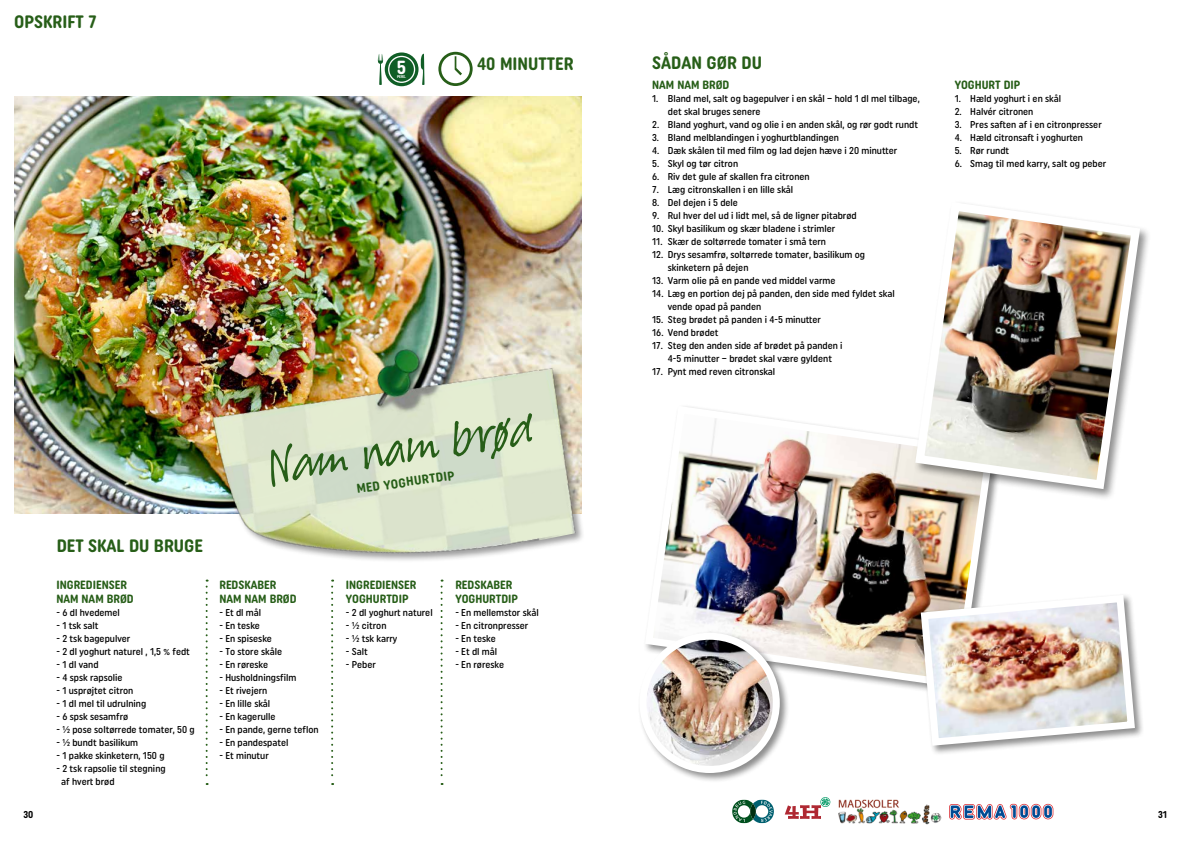
<style>
.page{position:relative;width:1191px;height:842px;background:#fff}
.page>*{position:absolute;margin:0;border:0;box-sizing:border-box;transform-origin:0 0}
.t1{font:64px "Suomi Hand Script";color:#275e18}
.t2{font:700 19px "Uniform Rounded Condensed";color:#fff}
.t3{font:700 18px "Uniform Rounded Condensed";color:#275e18}
.t4{font:700 13px "Uniform Rounded Condensed";color:#275e18}
.t5{font:700 12px/14.4px "Uniform Rounded Condensed";color:#275e18}
.t6{font:500 10px/13px "Uniform Rounded Condensed";color:#000}
.t7{font:700 10px "Uniform Rounded Condensed";color:#000}
.t8{font:700 4px "Uniform Rounded Condensed";color:#fff}
</style>
<div class="page">
<img style="left:838px;top:799px;width:103px;height:26px">
<svg style="left:732px;top:799px;width:42px;height:24px"></svg>
<svg style="left:949px;top:804px;width:103px;height:16px"></svg>
<img style="left:14px;top:96px;width:567px;height:418px">
<img style="left:192px;top:281px;width:391px;height:318px">
<img style="left:658px;top:406px;width:337px;height:283px">
<div style="left:919px;top:593px;width:225px;height:163px;background:#000;opacity:.45"></div>
<img style="left:917px;top:591px;width:221px;height:158px">
<div style="left:913px;top:200px;width:238px;height:301px;background:#000;opacity:.45"></div>
<img style="left:910px;top:200px;width:234px;height:294px">
<svg style="left:378px;top:52px;width:46px;height:34px"></svg>
<div style="left:389px;top:57px;width:25px;height:25px;background:#105e26;border-radius:50%"></div>
<svg style="left:438px;top:52px;width:34px;height:34px"></svg>
<div style="left:637px;top:631px;width:153px;height:152px;background:#000;opacity:.45"></div>
<img style="left:643px;top:636px;width:133px;height:133px;border-radius:67px">
<div style="left:639px;top:633px;width:141px;height:140px;border:7px solid #fff;border-radius:50%"></div>
<svg style="left:331px;top:580px;width:2px;height:205px"></svg>
<svg style="left:206px;top:580px;width:2px;height:205px"></svg>
<svg style="left:440px;top:580px;width:2px;height:205px"></svg>
<svg style="left:784px;top:797px;width:46px;height:22px"></svg>
<h3 class="t3" style="left:14px;top:11px;width:84px">OPSKRIFT 7</h3>
<h2 class="t2" style="left:397px;top:56px;width:11px">5</h2>
<p class="t8" style="left:397px;top:74px;width:11px">PERS.</p>
<h3 class="t3" style="left:477px;top:53px;width:98px">40 MINUTTER</h3>
<h1 class="t1" style="left:264px;top:433px;width:269px;rotate:-8deg">Nam nam br ød</h1>
<h3 class="t4" style="left:356px;top:481px;width:100px;rotate:-8deg">MED YOGHURTDIP</h3>
<h3 class="t3" style="left:57px;top:534px;width:148px">DET SKAL DU BRUGE</h3>
<p class="t5" style="left:56px;top:577px;width:79px">INGREDIENSER<br>NAM NAM BRØD</p>
<p class="t6" style="left:56px;top:606px;width:65px">- 6 dl hvedemel</p>
<p class="t6" style="left:56px;top:619px;width:44px">- 1 tsk salt</p>
<p class="t6" style="left:56px;top:632px;width:75px">- 2 tsk bagepulver</p>
<p class="t6" style="left:56px;top:645px;width:135px">- 2 dl yoghurt naturel , 1,5 % fedt</p>
<p class="t6" style="left:56px;top:658px;width:44px">- 1 dl vand</p>
<p class="t6" style="left:56px;top:671px;width:68px">- 4 spsk rapsolie</p>
<p class="t6" style="left:56px;top:684px;width:78px">- 1 usprøjtet citron</p>
<p class="t6" style="left:56px;top:697px;width:91px">- 1 dl mel til udrulning</p>
<p class="t6" style="left:56px;top:710px;width:73px">- 6 spsk sesamfrø</p>
<p class="t6" style="left:56px;top:723px;width:140px">- ½ pose soltørrede tomater, 50 g</p>
<p class="t6" style="left:56px;top:736px;width:83px">- ½ bundt basilikum</p>
<p class="t6" style="left:56px;top:749px;width:110px">- 1 pakke skinketern, 150 g</p>
<p class="t6" style="left:61px;top:762px;width:106px;text-indent:-5px">- 2 tsk rapsolie til stegning af hvert brød</p>
<p class="t5" style="left:219px;top:577px;width:79px">REDSKABER<br>NAM NAM BRØD</p>
<p class="t6" style="left:219px;top:606px;width:43px">- Et dl mål</p>
<p class="t6" style="left:219px;top:619px;width:42px">- En teske</p>
<p class="t6" style="left:219px;top:632px;width:54px">- En spiseske</p>
<p class="t6" style="left:219px;top:645px;width:64px">- To store skåle</p>
<p class="t6" style="left:219px;top:658px;width:50px">- En røreske</p>
<p class="t6" style="left:219px;top:671px;width:78px">- Husholdningsfilm</p>
<p class="t6" style="left:219px;top:684px;width:49px">- Et rivejern</p>
<p class="t6" style="left:219px;top:697px;width:52px">- En lille skål</p>
<p class="t6" style="left:219px;top:710px;width:58px">- En kagerulle</p>
<p class="t6" style="left:219px;top:723px;width:101px">- En pande, gerne teflon</p>
<p class="t6" style="left:219px;top:736px;width:71px">- En pandespatel</p>
<p class="t6" style="left:219px;top:749px;width:51px">- Et minutur</p>
<p class="t5" style="left:346px;top:577px;width:72px">INGREDIENSER<br>YOGHURTDIP</p>
<p class="t6" style="left:346px;top:606px;width:88px">- 2 dl yoghurt naturel</p>
<p class="t6" style="left:346px;top:619px;width:42px">- ½ citron</p>
<p class="t6" style="left:346px;top:632px;width:53px">- ½ tsk karry</p>
<p class="t6" style="left:346px;top:645px;width:23px">- Salt</p>
<p class="t6" style="left:346px;top:658px;width:32px">- Peber</p>
<p class="t5" style="left:455px;top:577px;width:64px">REDSKABER<br>YOGHURTDIP</p>
<p class="t6" style="left:455px;top:606px;width:85px">- En mellemstor skål</p>
<p class="t6" style="left:455px;top:619px;width:74px">- En citronpresser</p>
<p class="t6" style="left:455px;top:632px;width:42px">- En teske</p>
<p class="t6" style="left:455px;top:645px;width:43px">- Et dl mål</p>
<p class="t6" style="left:455px;top:658px;width:50px">- En røreske</p>
<h3 class="t3" style="left:652px;top:52px;width:111px">SÅDAN GØR DU</h3>
<p class="t5" style="left:652px;top:77px;width:79px">NAM NAM BRØD</p>
<p class="t6" style="left:668px;top:92px;width:253px;text-indent:-16px">1. Bland mel, salt og bagepulver i en skål – hold 1 dl mel tilbage, det skal bruges senere</p>
<p class="t6" style="left:652px;top:118px;width:267px">2. Bland yoghurt, vand og olie i en anden skål, og rør godt rundt</p>
<p class="t6" style="left:652px;top:131px;width:188px">3. Bland melblandingen i yoghurtblandingen</p>
<p class="t6" style="left:652px;top:144px;width:246px">4. Dæk skålen til med film og lad dejen hæve i 20 minutter</p>
<p class="t6" style="left:652px;top:157px;width:88px">5. Skyl og tør citron</p>
<p class="t6" style="left:652px;top:170px;width:159px">6. Riv det gule af skallen fra citronen</p>
<p class="t6" style="left:652px;top:183px;width:142px">7. Læg citronskallen i en lille skål</p>
<p class="t6" style="left:652px;top:196px;width:87px">8. Del dejen i 5 dele</p>
<p class="t6" style="left:652px;top:209px;width:206px">9. Rul hver del ud i lidt mel, så de ligner pitabrød</p>
<p class="t6" style="left:652px;top:222px;width:184px">10. Skyl basilikum og skær bladene i strimler</p>
<p class="t6" style="left:652px;top:235px;width:175px">11. Skær de soltørrede tomater i små tern</p>
<p class="t6" style="left:668px;top:248px;width:199px;text-indent:-16px">12. Drys sesamfrø, soltørrede tomater, basilikum og skinketern på dejen</p>
<p class="t6" style="left:652px;top:274px;width:185px">13. Varm olie på en pande ved middel varme</p>
<p class="t6" style="left:668px;top:287px;width:228px;text-indent:-16px">14. Læg en portion dej på panden, den side med fyldet skal vende opad på panden</p>
<p class="t6" style="left:652px;top:313px;width:170px">15. Steg brødet på panden i 4-5 minutter</p>
<p class="t6" style="left:652px;top:326px;width:68px">16. Vend brødet</p>
<p class="t6" style="left:652px;top:339px;width:192px;text-align:center">17. Steg den anden side af brødet på panden i<br>4-5 minutter – brødet skal være gyldent</p>
<p class="t6" style="left:652px;top:365px;width:125px">17. Pynt med reven citronskal</p>
<p class="t5" style="left:954px;top:78px;width:67px">YOGHURT DIP</p>
<p class="t6" style="left:954px;top:92px;width:108px">1. Hæld yoghurt i en skål</p>
<p class="t6" style="left:954px;top:105px;width:80px">2. Halvér citronen</p>
<p class="t6" style="left:954px;top:118px;width:149px">3. Pres saften af i en citronpresser</p>
<p class="t6" style="left:954px;top:131px;width:130px">4. Hæld citronsaft i yoghurten</p>
<p class="t6" style="left:954px;top:144px;width:56px">5. Rør rundt</p>
<p class="t6" style="left:954px;top:157px;width:153px">6. Smag til med karry, salt og peber</p>
<p class="t7" style="left:23px;top:808px;width:11px">30</p>
<p class="t7" style="left:1158px;top:808px;width:11px">31</p>
</div>
